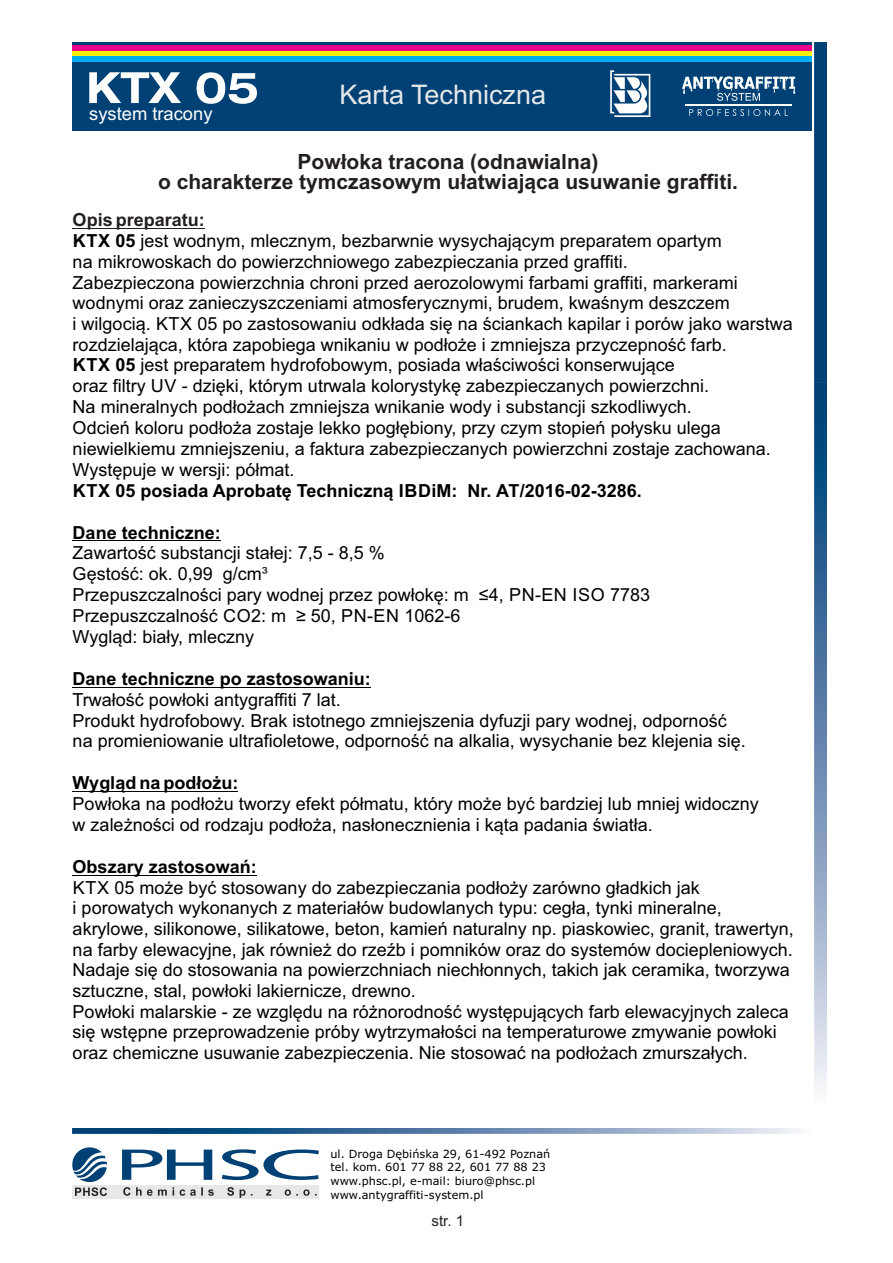
<style>
.page{position:relative;width:893px;height:1263px;background:#fff}
.page>*{position:absolute;margin:0;border:0;box-sizing:border-box;transform-origin:0 0}
.t1{font:27px "Arial";color:#e6e7e9}
.t2{font:700 21px/20.5px "Arial";color:#231f20;text-align:center}
.t3{font:18.3px "Arial";color:#fff}
.t4{font:18px/20.7px "Arial";color:#000}
.t5{font:700 18px "Arial";color:#000}
.t6{font:15px "Arial";color:#231f20}
.t7{font:11.25px/13.6px "Verdana";color:#000}
.s1{font-weight:700;color:#231f20}
.s2{font-weight:700}
.s3{color:#231f20}
</style>
<div class="page">
<div style="left:72px;top:43px;width:740px;height:88px;background:#004175"></div>
<div style="left:72px;top:46px;width:740px;height:5px;background:#ed028c"></div>
<div style="left:72px;top:51px;width:740px;height:5px;background:#fff101"></div>
<div style="left:72px;top:56px;width:740px;height:5px;background:#00aeef"></div>
<svg style="left:89px;top:72px;width:168px;height:32px"></svg>
<hr style="left:73px;top:228px;width:132px;height:1px;background:#231f20">
<hr style="left:73px;top:540px;width:148px;height:1px;background:#000">
<hr style="left:73px;top:687px;width:298px;height:1px;background:#000">
<hr style="left:73px;top:791px;width:165px;height:1px;background:#000">
<hr style="left:73px;top:874px;width:184px;height:1px;background:#000">
<img style="left:814px;top:43px;width:13px;height:1047px">
<img style="left:72px;top:1128px;width:728px;height:6px">
<svg style="left:610px;top:70px;width:40px;height:47px"></svg>
<svg style="left:689px;top:109px;width:99px;height:7px"></svg>
<hr style="left:685px;top:104px;width:107px;height:2px;background:#fff">
<svg style="left:682px;top:76px;width:113px;height:25px"></svg>
<svg style="left:122px;top:1149px;width:197px;height:31px"></svg>
<div style="left:72px;top:1185px;width:247px;height:13px;background:#e6e7e9"></div>
<svg style="left:123px;top:1187px;width:194px;height:11px"></svg>
<svg style="left:72px;top:1147px;width:35px;height:49px"></svg>
<p class="t3" style="left:89px;top:107px;width:125px">system tracony</p>
<h1 class="t1" style="left:339px;top:85px;width:208px">Karta Techniczna</h1>
<p class="t2" style="left:158px;top:153px;width:582px">Powłoka tracona (odnawialna)<br>o charakterze tymczasowym ułatwiająca usuwanie graffiti.</p>
<p class="t4" style="left:73px;top:211px;width:722px"><span class="s1">Opis preparatu:<br></span><span class="s2">KTX 05</span> jest wodnym, mlecznym, bezbarwnie wysychającym preparatem opartym<br>na mikrowoskach do powierzchniowego zabezpieczania przed graffiti.<br>Zabezpieczona powierzchnia chroni przed aerozolowymi farbami graffiti, markerami wodnymi oraz zanieczyszczeniami atmosferycznymi, brudem, kwaśnym deszczem<br>i wilgocią. KTX 05 po zastosowaniu odkłada się na ściankach kapilar i porów jako warstwa rozdzielająca, która zapobiega wnikaniu w podłoże i zmniejsza przyczepność farb.<br><span class="s2">KTX 05</span> jest preparatem hydrofobowym, posiada właściwości konserwujące<br>oraz filtry UV - dzięki, którym utrwala kolorystykę zabezpieczanych powierzchni.<br>Na mineralnych podłożach zmniejsza wnikanie wody i substancji szkodliwych.<br>Odcień koloru podłoża zostaje lekko pogłębiony, przy czym stopień połysku ulega niewielkiemu zmniejszeniu, a faktura zabezpieczanych powierzchni zostaje zachowana.<br>Występuje w wersji: półmat.</p>
<p class="t5" style="left:73px;top:483px;width:570px">KTX 05 posiada Aprobatę Techniczną IBDiM: Nr. AT/2016-02-3286.</p>
<p class="t5" style="left:73px;top:525px;width:150px">Dane techniczne:</p>
<p class="t4" style="left:73px;top:544px;width:579px">Zawartość substancji stałej: 7,5 - 8,5 %<br>Gęstość: ok. 0,99 g/cm<span class="s3">³<br></span>Przepuszczalności pary wodnej przez powłokę: m ≤4, PN-EN ISO 7783<br>Przepuszczalność CO2: m ≥ 50, PN-EN 1062-6<br>Wygląd: biały, mleczny</p>
<p class="t5" style="left:73px;top:672px;width:300px">Dane techniczne po zastosowaniu:</p>
<p class="t4" style="left:73px;top:691px;width:675px">Trwałość powłoki antygraffiti 7 lat.<br>Produkt hydrofobowy. Brak istotnego zmniejszenia dyfuzji pary wodnej, odporność na promieniowanie ultrafioletowe, odporność na alkalia, wysychanie bez klejenia się.</p>
<p class="t5" style="left:73px;top:776px;width:167px">Wygląd na podłożu:</p>
<p class="t4" style="left:73px;top:795px;width:688px">Powłoka na podłożu tworzy efekt półmatu, który może być bardziej lub mniej widoczny w zależności od rodzaju podłoża, nasłonecznienia i kąta padania światła.</p>
<p class="t5" style="left:73px;top:860px;width:186px">Obszary zastosowań:</p>
<p class="t4" style="left:73px;top:879px;width:723px">KTX 05 może być stosowany do zabezpieczania podłoży zarówno gładkich jak<br>i porowatych wykonanych z materiałów budowlanych typu: cegła, tynki mineralne, akrylowe, silikonowe, silikatowe, beton, kamień naturalny np. piaskowiec, granit, trawertyn, na farby elewacyjne, jak również do rzeźb i pomników oraz do systemów dociepleniowych.<br>Nadaje się do stosowania na powierzchniach niechłonnych, takich jak ceramika, tworzywa sztuczne, stal, powłoki lakiernicze, drewno.<br>Powłoki malarskie - ze względu na różnorodność występujących farb elewacyjnych zaleca się wstępne przeprowadzenie próby wytrzymałości na temperaturowe zmywanie powłoki oraz chemiczne usuwanie zabezpieczenia. Nie stosować na podłożach zmurszałych.</p>
<p class="t7" style="left:330px;top:1148px;width:221px">ul. Droga Dębińska 29, 61-492 Poznań tel. kom. 601 77 88 22, 601 77 88 23 www.phsc.pl, e-mail: biuro@phsc.pl www.antygraffiti-system.pl</p>
<p class="t6" style="left:432px;top:1215px;width:34px">str. 1</p>
</div>
